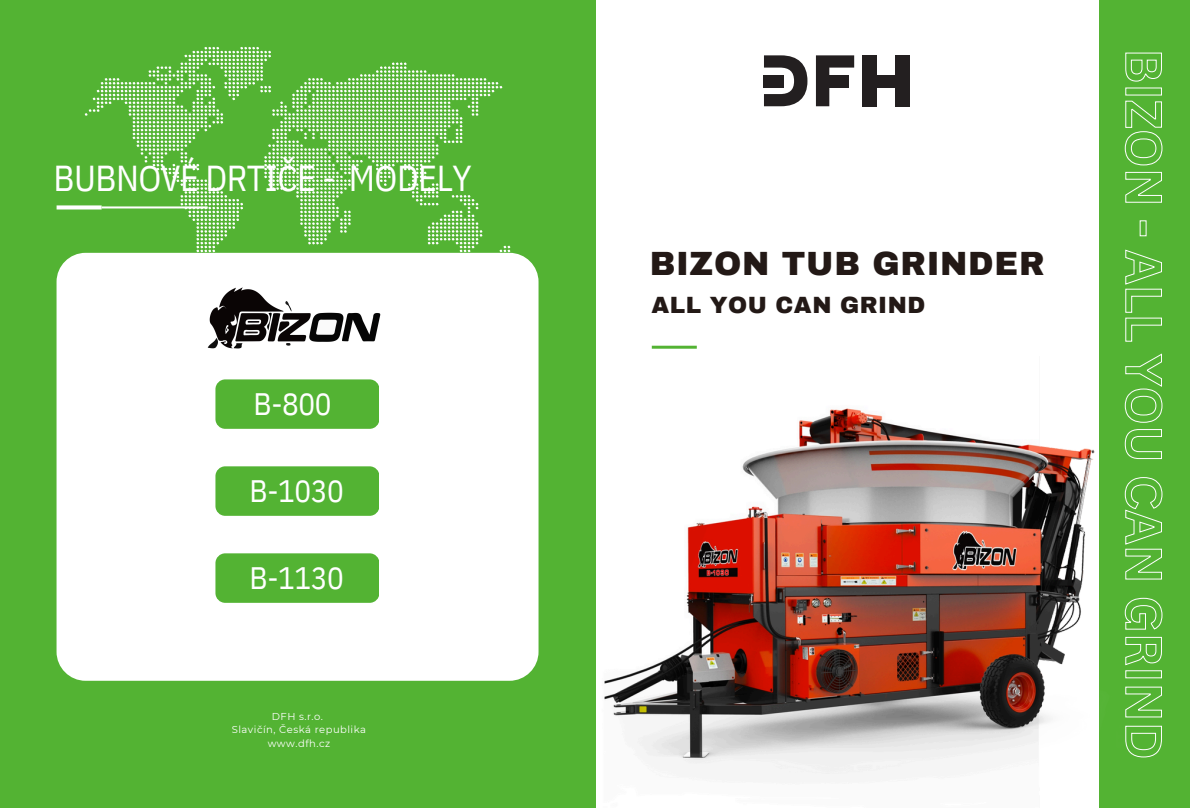
<style>
.page{position:relative;width:1191px;height:808px;background:#fff}
.page>*{position:absolute;margin:0;border:0;box-sizing:border-box;transform-origin:0 0}
.t1{font:36px "IBM Plex Sans Cond";letter-spacing:-.015em;color:#fff}
.t2{font:900 32.9px "Archivo";letter-spacing:.02em;color:#231916}
.t3{font:31px "IBM Plex Sans Cond";letter-spacing:-.01em;color:#fff}
.t4{font:900 23px "Archivo";letter-spacing:.02em;color:#231916}
.t5{font:10px "Montserrat";letter-spacing:.05em;color:#fff}
</style>
<div class="page">
<div style="left:1099px;top:0;width:91px;height:808px;background:#53b333"></div>
<img style="left:595px;top:357px;width:500px;height:451px">
<div style="left:0;top:0;width:595px;height:808px;background:#53b333"></div>
<svg style="left:85px;top:47px;width:425px;height:206px"></svg>
<div style="left:57px;top:253px;width:482px;height:428px;background:#fff;border-radius:29px"></div>
<hr style="left:652px;top:346px;width:45px;height:3px;background:#53b333">
<svg style="left:57px;top:205px;width:45px;height:4px"></svg>
<hr style="left:102px;top:206px;width:106px;height:2px;background:#fff">
<div style="left:764px;top:75px;width:20px;height:12px;background:#231f20"></div>
<svg style="left:780px;top:55px;width:27px;height:51px"></svg>
<svg style="left:816px;top:55px;width:38px;height:51px"></svg>
<div style="left:869px;top:75px;width:33px;height:12px;background:#231f20"></div>
<div style="left:863px;top:55px;width:13px;height:51px;background:#231f20"></div>
<div style="left:896px;top:55px;width:13px;height:51px;background:#231f20"></div>
<div style="left:215px;top:379px;width:164px;height:50px;background:#53b333;border-radius:10px"></div>
<div style="left:215px;top:466px;width:164px;height:50px;background:#53b333;border-radius:10px"></div>
<div style="left:215px;top:553px;width:164px;height:50px;background:#53b333;border-radius:10px"></div>
<img style="left:207px;top:287px;width:174px;height:62px">
<svg style="left:1124px;top:52px;width:39px;height:706px"></svg>
<h3 class="t1" style="left:53px;top:154px;width:420px">BUBNOVÉ DRTIČE - MODELY</h3>
<p class="t3" style="left:253px;top:383px;width:80px">B-800</p>
<p class="t3" style="left:249px;top:470px;width:96px">B-1030</p>
<p class="t3" style="left:249px;top:557px;width:96px">B-1130</p>
<p class="t5" style="left:272px;top:710px;width:53px">DFH s.r.o.</p>
<p class="t5" style="left:232px;top:723px;width:136px">Slavičín, Česká republika</p>
<h3 class="t5" style="left:268px;top:737px;width:64px">www.dfh.cz</h3>
<p class="t2" style="left:650px;top:246px;width:396px">BIZON TUB GRINDER</p>
<h3 class="t4" style="left:651px;top:293px;width:275px">ALL YOU CAN GRIND</h3>
</div>
